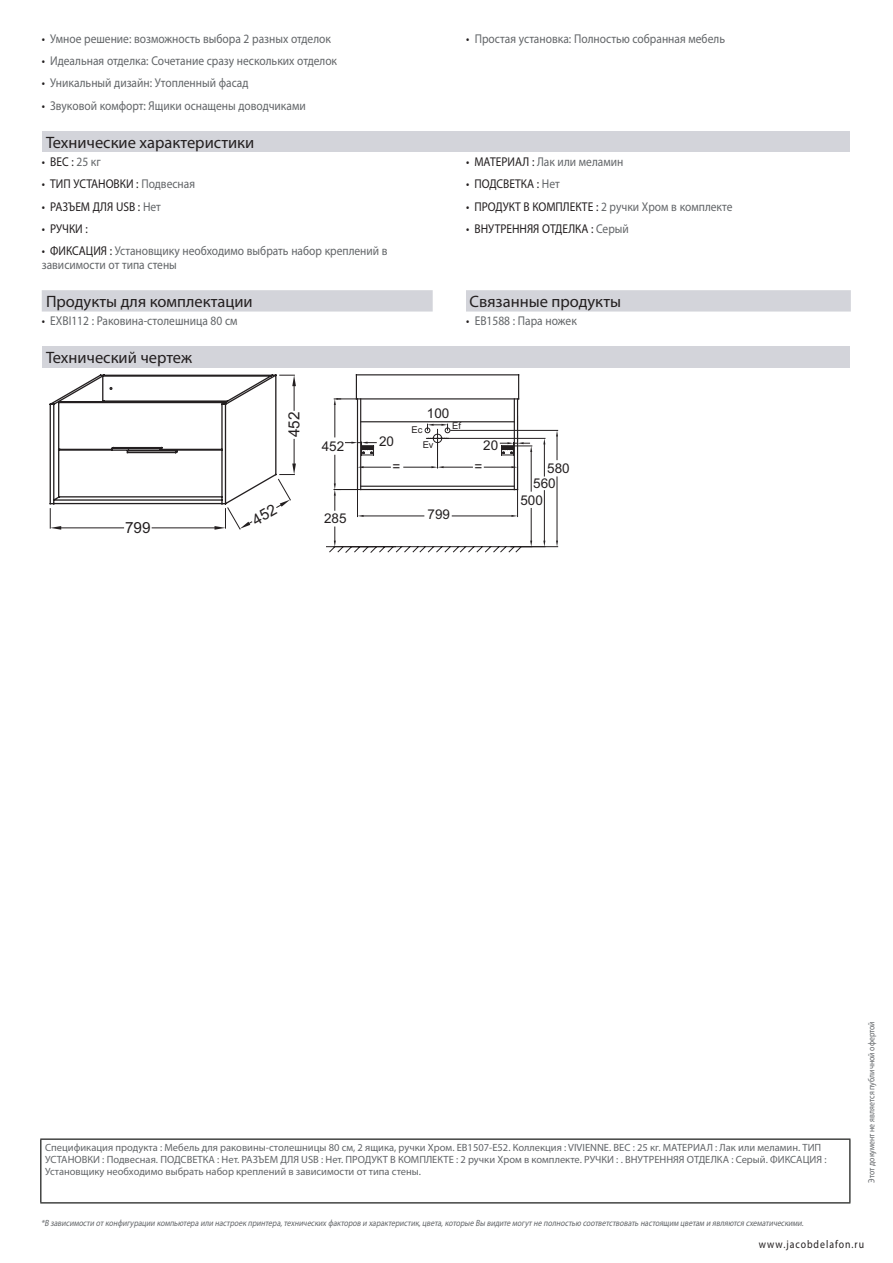
<style>
.page{position:relative;width:893px;height:1263px;background:#fff}
.page>*{position:absolute;margin:0;border:0;box-sizing:border-box;transform-origin:0 0}
.t1{font:16.5px "Myriad Pro";color:#231f20}
.t2{font:15.3px "Arial";color:#231f20}
.t3{font:13.5px "Arial";color:#231f20}
.t4{font:12.75px/13.5px "Myriad Pro";color:#626568;scale:.9 1}
.t5{font:12.75px "Myriad Pro";color:#231f20;scale:.9 1}
.t6{font:11.25px "Myriad Pro";letter-spacing:.1em;color:#231f20;scale:.87 1}
.t7{font:10.5px/12px "Myriad Pro";color:#626568}
.t8{font:9.45px "Arial";color:#231f20}
.t9{font:italic 9px "Myriad Pro";color:#626568;scale:.87 1}
.t10{font:9px "Myriad Pro";color:#626568;scale:.87 1}
.s1{color:#231f20}
.s2{color:#626568}
</style>
<div class="page">
<div style="left:42px;top:131px;width:808px;height:21px;background:#d3d4da"></div>
<div style="left:42px;top:290px;width:809px;height:22px;background:#d3d4da"></div>
<div style="left:433px;top:290px;width:32px;height:22px;background:#fff"></div>
<div style="left:42px;top:347px;width:808px;height:21px;background:#d3d4da"></div>
<hr style="left:441px;top:438px;width:104px;height:1px;background:#231f20">
<hr style="left:544px;top:444px;width:1px;height:32px;background:#231f20">
<hr style="left:544px;top:491px;width:1px;height:50px;background:#231f20">
<hr style="left:451px;top:430px;width:107px;height:1px;background:#231f20">
<hr style="left:519px;top:546px;width:39px;height:1px;background:#231f20">
<hr style="left:557px;top:477px;width:1px;height:64px;background:#231f20">
<svg style="left:556px;top:430px;width:2px;height:30px"></svg>
<svg style="left:556px;top:541px;width:2px;height:6px"></svg>
<hr style="left:334px;top:405px;width:1px;height:32px;background:#231f20">
<hr style="left:357px;top:399px;width:1px;height:90px;background:#231f20">
<hr style="left:360px;top:399px;width:1px;height:90px;background:#231f20">
<hr style="left:514px;top:399px;width:1px;height:90px;background:#231f20">
<hr style="left:517px;top:399px;width:1px;height:90px;background:#231f20">
<hr style="left:356px;top:398px;width:163px;height:1px;background:#231f20">
<svg style="left:334px;top:375px;width:23px;height:30px"></svg>
<hr style="left:356px;top:374px;width:163px;height:1px;background:#231f20">
<svg style="left:518px;top:375px;width:1px;height:23px"></svg>
<svg style="left:326px;top:415px;width:206px;height:138px"></svg>
<hr style="left:40px;top:1138px;width:810px;height:2px;background:#040503">
<hr style="left:40px;top:1140px;width:1px;height:62px;background:#040503">
<hr style="left:849px;top:1140px;width:1px;height:62px;background:#040503">
<hr style="left:40px;top:1202px;width:810px;height:1px;background:#040503">
<svg style="left:49px;top:374px;width:247px;height:156px"></svg>
<p class="t4" style="left:42px;top:32px;width:323px"><span class="s1">•</span> Умное решение: возможность выбора 2 разных отделок</p>
<p class="t4" style="left:466px;top:32px;width:289px"><span class="s1">•</span> Простая установка: Полностью собранная мебель</p>
<p class="t4" style="left:42px;top:54px;width:330px"><span class="s1">•</span> Идеальная отделка: Сочетание сразу нескольких отделок</p>
<p class="t4" style="left:42px;top:76px;width:231px"><span class="s1">•</span> Уникальный дизайн: Утопленный фасад</p>
<p class="t4" style="left:42px;top:99px;width:295px"><span class="s1">•</span> Звуковой комфорт: Ящики оснащены доводчиками</p>
<p class="t1" style="left:46px;top:132px;width:210px">Технические характеристики</p>
<p class="t5" style="left:42px;top:154px;width:67px">• ВЕС : <span class="s2">25 кг</span></p>
<p class="t4" style="left:466px;top:155px;width:176px"><span class="s1">• МАТЕРИАЛ :</span> Лак или меламин</p>
<p class="t5" style="left:42px;top:176px;width:172px">• ТИП УСТАНОВКИ : <span class="s2">Подвесная</span></p>
<p class="t5" style="left:466px;top:176px;width:106px">• ПОДСВЕТКА : <span class="s2">Нет</span></p>
<p class="t5" style="left:42px;top:199px;width:134px">• РАЗЪЕМ ДЛЯ USB : <span class="s2">Нет</span></p>
<p class="t4" style="left:466px;top:200px;width:298px"><span class="s1">• ПРОДУКТ В КОМПЛЕКТЕ :</span> 2 ручки Хром в комплекте</p>
<p class="t5" style="left:42px;top:221px;width:53px">• РУЧКИ :</p>
<p class="t5" style="left:466px;top:221px;width:183px">• ВНУТРЕННЯЯ ОТДЕЛКА : <span class="s2">Серый</span></p>
<p class="t4" style="left:42px;top:244px;width:386px"><span class="s1">• ФИКСАЦИЯ :</span> Установщику необходимо выбрать набор креплений в зависимости от типа стены</p>
<p class="t1" style="left:46px;top:291px;width:208px">Продукты для комплектации</p>
<p class="t1" style="left:470px;top:291px;width:153px">Связанные продукты</p>
<p class="t4" style="left:42px;top:314px;width:219px"><span class="s1">•</span> EXBI112 : Раковина-столешница 80 см</p>
<p class="t4" style="left:466px;top:314px;width:124px"><span class="s1">•</span> EB1588 : Пара ножек</p>
<p class="t1" style="left:46px;top:348px;width:148px">Технический чертеж</p>
<p class="t2" style="left:125px;top:517px;width:27px">799</p>
<p class="t2" style="left:284px;top:437px;width:27px;rotate:-90deg">452</p>
<p class="t3" style="left:322px;top:437px;width:24px">452</p>
<p class="t3" style="left:324px;top:509px;width:24px">285</p>
<p class="t3" style="left:427px;top:404px;width:24px">100</p>
<p class="t8" style="left:411px;top:423px;width:12px">Ec</p>
<p class="t8" style="left:452px;top:420px;width:10px">Ef</p>
<p class="t8" style="left:423px;top:438px;width:12px">Ev</p>
<p class="t3" style="left:379px;top:432px;width:16px">20</p>
<p class="t3" style="left:483px;top:436px;width:16px">20</p>
<p class="t3" style="left:393px;top:457px;width:9px">=</p>
<p class="t3" style="left:474px;top:457px;width:9px">=</p>
<p class="t3" style="left:428px;top:505px;width:24px">799</p>
<p class="t3" style="left:547px;top:459px;width:24px">580</p>
<p class="t3" style="left:533px;top:474px;width:24px">560</p>
<p class="t3" style="left:520px;top:491px;width:24px">500</p>
<p class="t7" style="left:45px;top:1141px;width:783px">Спецификация продукта : Мебель для раковины-столешницы 80 см, 2 ящика, ручки Хром. EB1507-E52. Коллекция : VIVIENNE. ВЕС : 25 кг. МАТЕРИАЛ : Лак или меламин. ТИП<br>УСТАНОВКИ : Подвесная. ПОДСВЕТКА : Нет. РАЗЪЕМ ДЛЯ USB : Нет. ПРОДУКТ В КОМПЛЕКТЕ : 2 ручки Хром в комплекте. РУЧКИ : . ВНУТРЕННЯЯ ОТДЕЛКА : Серый. ФИКСАЦИЯ :<br>Установщику необходимо выбрать набор креплений в зависимости от типа стены.</p>
<p class="t9" style="left:41px;top:1217px;width:880px">*В зависимости отконфигурации компьютера или настроек принтера,технических факторов и характеристик,цвета,которые Вы видите могутне полностью соответствовать настоящим цветам и являются схематическими.</p>
<p class="t10" style="left:866px;top:1183px;width:187px;rotate:-90deg">Этот документ не является публичной офертой</p>
<p class="t6" style="left:759px;top:1237px;width:122px">www.jacobdelafon.ru</p>
</div>
